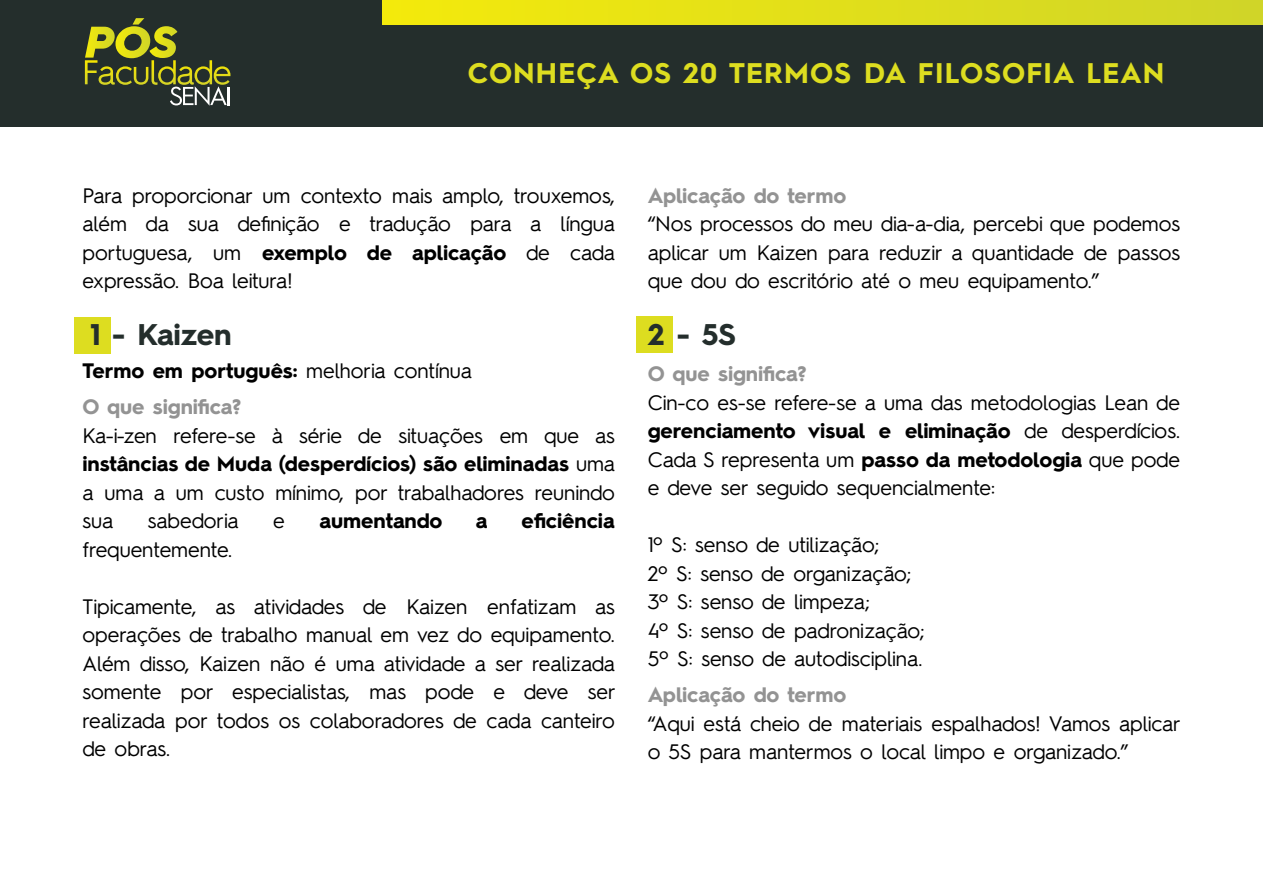
<style>
.page{position:relative;width:1263px;height:893px;background:#fff}
.page>*{position:absolute;margin:0;border:0;box-sizing:border-box;transform-origin:0 0}
.t1{font:700 30px "Hurme Geometric Sans 2";letter-spacing:-.005em;color:#242e2c}
.t2{font:700 28.5px "Hurme Geometric Sans 2";letter-spacing:.04em;color:#dddd20}
.t3{font:21px/28.5px "Hurme Geometric Sans 2";color:#000;text-align:justify}
.t4{font:700 21px/36px "Hurme Geometric Sans 2";color:#000}
.t5{font:700 21px "Hurme Geometric Sans 2";letter-spacing:-.01em;color:#939393}
.s1{font-weight:700}
.s2{font-weight:400}
.s3{color:#939393}
</style>
<div class="page">
<div style="left:0;top:0;width:1263px;height:126px;background:#242e2c"></div>
<svg style="left:85px;top:18px;width:145px;height:88px"></svg>
<div style="left:383px;top:0;width:880px;height:24px;background:linear-gradient(to right,#f4ea0b,#d0d528)"></div>
<div style="left:74px;top:318px;width:36px;height:36px;background:#dddd20"></div>
<div style="left:636px;top:316px;width:36px;height:37px;background:#dddd20"></div>
<h2 class="t2" style="left:468px;top:53px;width:698px">CONHEÇA OS 20 TERMOS DA FILOSOFIA LEAN</h2>
<h2 class="t2" style="left:472px;top:53px;width:690px">CONHEÇA OS 21 TERMOS DA FILOSOFIA LEAN</h2>
<p class="t3" style="left:83px;top:180px;width:534px">Para proporcionar um contexto mais amplo, trouxemos, além da sua definição e tradução para a língua portuguesa, um <span class="s1">exemplo de aplicação</span> de cada expressão. Boa leitura!</p>
<h1 class="t1" style="left:90px;top:314px;width:143px">1 - Kaizen</h1>
<p class="t4" style="left:83px;top:352px;width:391px">Termo em português: <span class="s2">melhoria contínua<br></span><span class="s3">O que significa?</span></p>
<p class="t3" style="left:83px;top:420px;width:534px">Ka-i-zen refere-se à série de situações em que as <span class="s1">instâncias de Muda (desperdícios) são eliminadas</span> uma a uma a um custo mínimo, por trabalhadores reunindo sua</p>
<p class="t3" style="left:148px;top:505px;width:93px">sabedoria</p>
<p class="t3" style="left:273px;top:505px;width:13px">e</p>
<p class="t4" style="left:319px;top:502px;width:125px">aumentando</p>
<p class="t4" style="left:476px;top:502px;width:13px">a</p>
<p class="t4" style="left:522px;top:502px;width:95px">eficiência</p>
<p class="t3" style="left:83px;top:534px;width:151px">frequentemente.</p>
<p class="t3" style="left:83px;top:591px;width:535px">Tipicamente, as atividades de Kaizen enfatizam as operações de trabalho manual em vez do equipamento.<br>Além disso, Kaizen não é uma atividade a ser realizada somente por especialistas, mas pode e deve ser realizada por todos os colaboradores de cada canteiro de obras.</p>
<p class="t5" style="left:648px;top:181px;width:200px">Aplicação do termo</p>
<p class="t3" style="left:648px;top:208px;width:534px">“Nos processos do meu dia-a-dia, percebi que podemos aplicar um Kaizen para reduzir a quantidade de passos que dou do escritório até o meu equipamento.”</p>
<h1 class="t1" style="left:648px;top:314px;width:90px">2 - 5S</h1>
<p class="t5" style="left:648px;top:359px;width:160px">O que significa?</p>
<p class="t3" style="left:648px;top:387px;width:534px">Cin-co es-se refere-se a uma das metodologias Lean de <span class="s1">gerenciamento visual e eliminação</span> de desperdícios.<br>Cada S representa um <span class="s1">passo da metodologia</span> que pode e deve ser seguido sequencialmente:</p>
<p class="t3" style="left:648px;top:529px;width:279px;text-align:left">1º S: senso de utilização;<br>2º S: senso de organização;<br>3º S: senso de limpeza;<br>4º S: senso de padronização;<br>5º S: senso de autodisciplina.</p>
<p class="t5" style="left:648px;top:680px;width:200px">Aplicação do termo</p>
<p class="t3" style="left:648px;top:708px;width:535px">“Aqui está cheio de materiais espalhados! Vamos aplicar o 5S para mantermos o local limpo e organizado.”</p>
</div>
